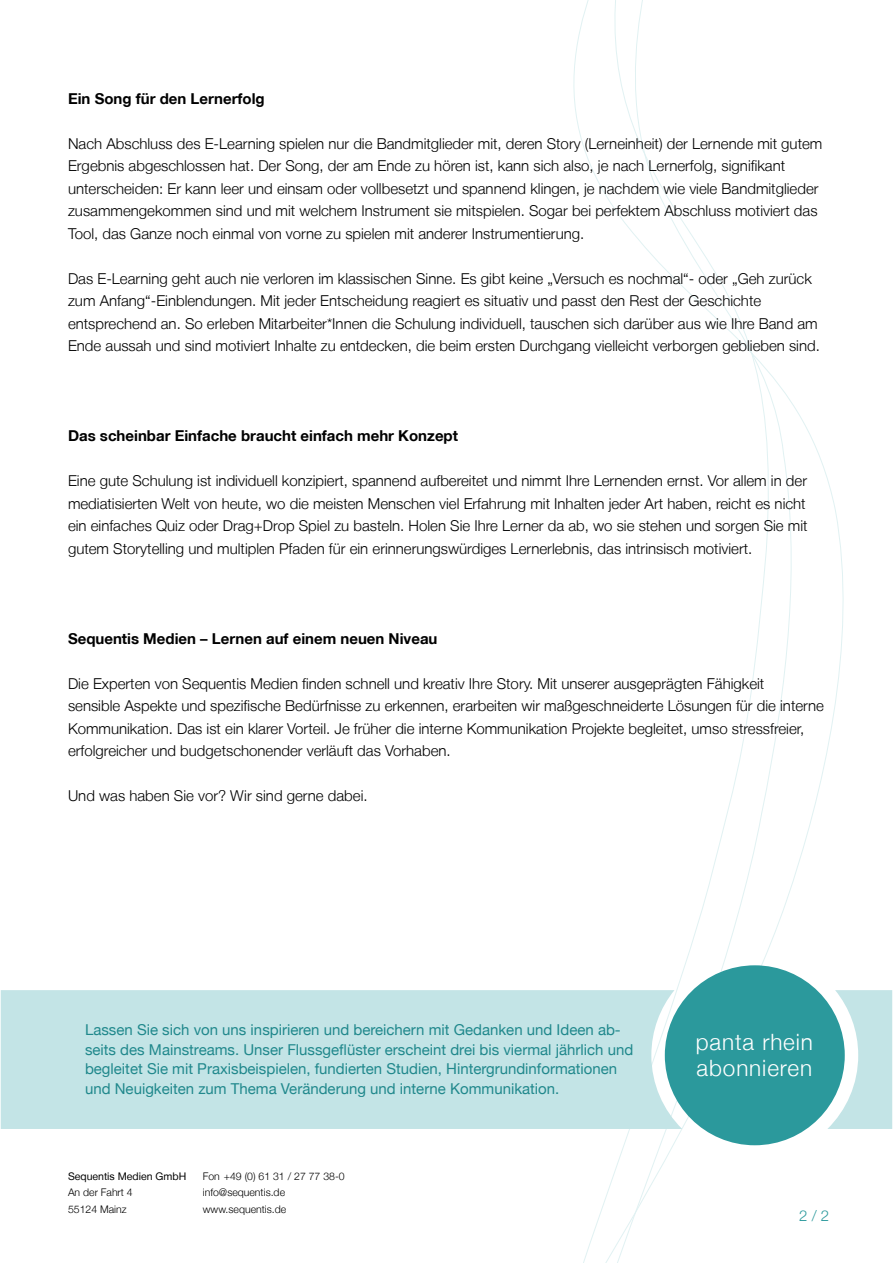
<style>
.page{position:relative;width:893px;height:1263px;background:#fff}
.page>*{position:absolute;margin:0;border:0;box-sizing:border-box;transform-origin:0 0}
.t1{font:300 22.5px/25.5px "Helvetica Neue";letter-spacing:.04em;color:#fff}
.t2{font:300 15px/22.5px "Helvetica Neue LT";color:#000}
.t3{font:15px/19.5px "Helvetica Neue";color:#2b999c}
.t4{font:700 15px "Helvetica Neue LT";color:#000}
.t5{font:300 15px "Helvetica Neue";color:#2b999c}
.t6{font:300 10.5px/16.5px "Helvetica Neue";color:#000}
.t7{font:10.5px "Helvetica Neue LT";color:#000}
.s1{font-family:"Helvetica Neue LT"}
</style>
<div class="page">
<svg style="left:573px;top:0;width:271px;height:1263px"></svg>
<div style="left:1px;top:990px;width:891px;height:139px;background:#c3e4e6"></div>
<div style="left:665px;top:965px;width:180px;height:180px;background:#2b999c;border-radius:50%"></div>
<p class="t4" style="left:68px;top:89px;width:198px">Ein Song für den Lernerfolg</p>
<p class="t2" style="left:68px;top:132px;width:756px">Nach Abschluss des E-Learning spielen nur die Bandmitglieder mit, deren Story (Lerneinheit) der Lernende mit gutem Ergebnis abgeschlossen hat. Der Song, der am Ende zu hören ist, kann sich also, je nach Lernerfolg, signifikant unterscheiden: Er kann leer und einsam oder vollbesetzt und spannend klingen, je nachdem wie viele Bandmitglieder zusammengekommen sind und mit welchem Instrument sie mitspielen. Sogar bei perfektem Abschluss motiviert das Tool, das Ganze noch einmal von vorne zu spielen mit anderer Instrumentierung.</p>
<p class="t2" style="left:68px;top:267px;width:753px">Das E-Learning geht auch nie verloren im klassischen Sinne. Es gibt keine „Versuch es nochmal“- oder „Geh zurück zum Anfang“-Einblendungen. Mit jeder Entscheidung reagiert es situativ und passt den Rest der Geschichte entsprechend an. So erleben Mitarbeiter*Innen die Schulung individuell, tauschen sich darüber aus wie Ihre Band am Ende aussah und sind motiviert Inhalte zu entdecken, die beim ersten Durchgang vielleicht verborgen geblieben sind.</p>
<p class="t4" style="left:68px;top:426px;width:391px">Das scheinbar Einfache braucht einfach mehr Konzept</p>
<p class="t2" style="left:68px;top:469px;width:741px">Eine gute Schulung ist individuell konzipiert, spannend aufbereitet und nimmt Ihre Lernenden ernst. Vor allem in der mediatisierten Welt von heute, wo die meisten Menschen viel Erfahrung mit Inhalten jeder Art haben, reicht es nicht ein einfaches Quiz oder Drag+Drop Spiel zu basteln. Holen Sie Ihre Lerner da ab, wo sie stehen und sorgen Sie mit gutem Storytelling und multiplen Pfaden für ein erinnerungswürdiges Lernerlebnis, das intrinsisch motiviert.</p>
<p class="t4" style="left:68px;top:629px;width:371px">Sequentis Medien – Lernen auf einem neuen Niveau</p>
<p class="t2" style="left:68px;top:672px;width:757px">Die Experten von Sequentis Medien finden schnell und kreativ Ihre Story. Mit unserer ausgeprägten Fähigkeit<br>sensible Aspekte und spezifische Bedürfnisse zu erkennen, erarbeiten wir maßgeschneiderte Lösungen für die interne Kommunikation. Das ist ein klarer Vorteil. Je früher die interne Kommunikation Projekte begleitet, umso stressfreier, erfolgreicher und budgetschonender verläuft das Vorhaben.</p>
<p class="t2" style="left:68px;top:784px;width:301px">Und was haben Sie vor? Wir sind gerne dabei.</p>
<p class="t3" style="left:85px;top:1021px;width:550px">Lassen Sie sich von uns inspirieren und bereichern mit Gedanken und Ideen ab&shy;seits des Mainstreams. Unser Flussgeflüster erscheint drei bis viermal jährlich und begleitet Sie mit Praxisbeispielen, fundierten Studien, Hintergrundinformationen und Neuigkeiten zum Thema Veränderung und interne Kommunikation.</p>
<h1 class="t1" style="left:696px;top:1028px;width:119px">panta rhei<span class="s1">n </span>abonnieren</h1>
<p class="t7" style="left:68px;top:1170px;width:120px">Sequentis Medien GmbH</p>
<p class="t6" style="left:68px;top:1183px;width:66px">An der Fahrt 4<br>55124 Mainz</p>
<p class="t6" style="left:203px;top:1167px;width:143px">Fon +49 (0) 61 31 / 27 77 38-0 info@sequentis.de www.sequentis.de</p>
<p class="t5" style="left:799px;top:1204px;width:32px">2 / 2</p>
</div>
